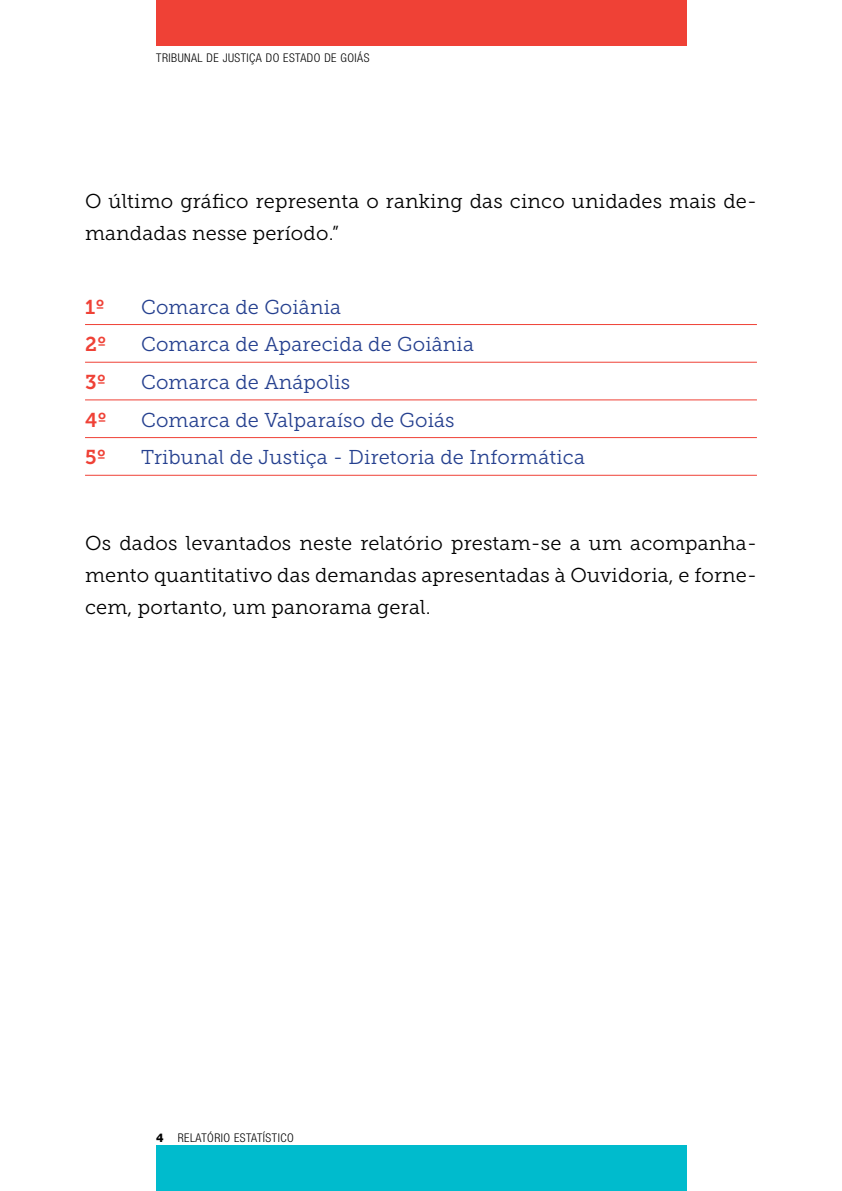
<style>
.page{position:relative;width:842px;height:1191px;background:#fff}
.page>*{position:absolute;margin:0;border:0;box-sizing:border-box;transform-origin:0 0}
.t1{font:20px/32px "Museo Slab 300";letter-spacing:.01em;color:#000}
.t2{font:20px "Museo Slab 300";letter-spacing:.01em;color:#25408f}
.t3{font:20px "Museo Slab 700";letter-spacing:.01em;color:#ef4136}
.t4{font:300 condensed 12px "Helvetica Neue LT Std";letter-spacing:.04em;color:#000}
.s1{font-weight:800;font-stretch:normal}
</style>
<div class="page">
<div style="left:156px;top:0;width:531px;height:45px;background:#ef4136"></div>
<div style="left:156px;top:1145px;width:531px;height:46px;background:#00bbcd"></div>
<hr style="left:85px;top:324px;width:672px;height:1px;background:#ef4136">
<hr style="left:85px;top:362px;width:672px;height:1px;background:#ef4136">
<hr style="left:85px;top:399px;width:672px;height:1px;background:#ef4136">
<hr style="left:85px;top:437px;width:672px;height:1px;background:#ef4136">
<hr style="left:85px;top:475px;width:672px;height:1px;background:#ef4136">
<p class="t4" style="left:156px;top:51px;width:215px">TRIBUNAL DE JUSTIÇA DO ESTADO DE GOIÁS</p>
<p class="t1" style="left:85px;top:185px;width:673px">O último gráfico representa o ranking das cinco unidades mais de&shy;mandadas nesse período.”</p>
<p class="t3" style="left:85px;top:295px;width:21px">1º</p>
<p class="t2" style="left:141px;top:296px;width:202px">Comarca de Goiânia</p>
<p class="t3" style="left:85px;top:333px;width:23px">2º</p>
<p class="t2" style="left:141px;top:333px;width:334px">Comarca de Aparecida de Goiânia</p>
<p class="t3" style="left:85px;top:371px;width:23px">3º</p>
<p class="t2" style="left:141px;top:371px;width:211px">Comarca de Anápolis</p>
<p class="t3" style="left:85px;top:408px;width:23px">4º</p>
<p class="t2" style="left:141px;top:409px;width:315px">Comarca de Valparaíso de Goiás</p>
<p class="t3" style="left:85px;top:446px;width:22px">5º</p>
<p class="t2" style="left:141px;top:446px;width:445px">Tribunal de Justiça - Diretoria de Informática</p>
<p class="t1" style="left:85px;top:527px;width:673px;text-align:justify">Os dados levantados neste relatório prestam-se a um acompanha&shy;mento quantitativo das demandas apresentadas à Ouvidoria, e forne&shy;cem, portanto, um panorama geral.</p>
<p class="t4" style="left:156px;top:1130px;width:139px"><span class="s1">4</span> RELATÓRIO ESTATÍSTICO</p>
</div>
